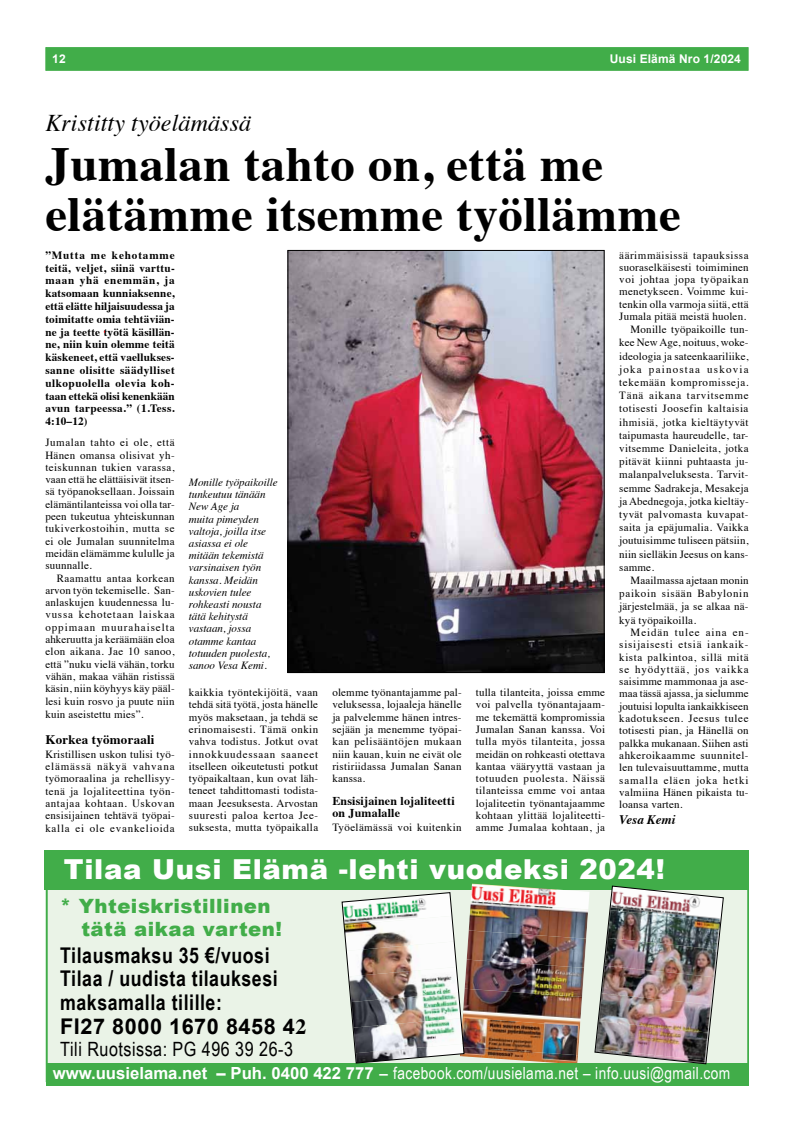
<style>
.page{position:relative;width:794px;height:1134px;background:#fff}
.page>*{position:absolute;margin:0;border:0;box-sizing:border-box;transform-origin:0 0}
.t1{font:700 49px/50px "Times";letter-spacing:.01em;color:#000}
.t2{font:900 27.5px "Arial";letter-spacing:.025em;color:#fff}
.t3{font:italic 24px "Times";letter-spacing:.005em;color:#000}
.t4{font:700 21.6px/23.6px "Arial Narrow";letter-spacing:.025em;color:#000}
.t5{font:700 21.6px "Arial";letter-spacing:.025em;color:#000}
.t6{font:900 19.7px/23.6px "Arial";letter-spacing:.025em;color:#41ad49}
.t7{font:19.7px "Arial Narrow";letter-spacing:.025em;color:#000}
.t8{font:16.7px "Arial Narrow";letter-spacing:.025em;color:#fff}
.t9{font:700 13px "Times";letter-spacing:.015em;color:#000}
.t10{font:italic 700 13px "Times";color:#000}
.t11{font:700 12px/12px "Times";letter-spacing:.015em;color:#000}
.t12{font:700 12px "Arial";letter-spacing:.01em;color:#fff}
.t13{font:700 11.2px/12.8px "Times";letter-spacing:.005em;color:#000;text-align:justify}
.t14{font:11px/12.3px "Times";letter-spacing:.02em;color:#000;text-align:justify}
.t15{font:italic 11px/12.2px "Times";color:#000}
.t16{font:11px "Times";letter-spacing:.05em;color:#000}
.t17{font:11px "Times";letter-spacing:.045em;color:#000}
.t18{font:11px "Times";letter-spacing:.04em;color:#000}
.t19{font:11px "Times";letter-spacing:.075em;color:#000}
.t20{font:11px "Times";letter-spacing:.07em;color:#000}
.t21{font:11px "Times";letter-spacing:.055em;color:#000}
.t22{font:11px "Times";letter-spacing:.06em;color:#000}
.t23{font:11px "Times";letter-spacing:.065em;color:#000}
.t24{font:11px "Times";letter-spacing:.11em;color:#000}
.t25{font:11px "Times";letter-spacing:.08em;color:#000}
.s1{font-size:11px}
.s2{font-size:10.6px}
.s3{font-family:"Times"}
.s4{font-family:"Arial";font-weight:700}
.s5{font-family:"Arial";font-weight:900}
</style>
<div class="page">
<div style="left:45px;top:47px;width:703px;height:24px;background:#41ad49;border:1px solid #41ad49"></div>
<div style="left:47px;top:882px;width:701px;height:199px;background:#eaf3e7"></div>
<div style="left:44px;top:850px;width:705px;height:39px;background:#41ad49"></div>
<img style="left:471px;top:883px;width:118px;height:23px">
<img style="left:469px;top:901px;width:119px;height:38px">
<img style="left:467px;top:930px;width:119px;height:38px">
<img style="left:464px;top:959px;width:120px;height:38px">
<img style="left:464px;top:989px;width:118px;height:36px">
<img style="left:464px;top:1018px;width:116px;height:36px">
<img style="left:460px;top:1047px;width:118px;height:17px">
<div style="left:46px;top:1064px;width:703px;height:22px;background:#41ad49"></div>
<img style="left:342px;top:892px;width:122px;height:171px">
<img style="left:594px;top:886px;width:129px;height:178px">
<img style="left:290px;top:252px;width:312px;height:419px">
<div style="left:288px;top:250px;width:316px;height:423px;border:1px solid #000"></div>
<p class="t12" style="left:52px;top:51px;width:15px">12</p>
<p class="t12" style="left:610px;top:51px;width:133px">Uusi Elämä Nro 1/2024</p>
<h3 class="t3" style="left:45px;top:102px;width:207px">Kristitty työelämässä</h3>
<h1 class="t1" style="left:45px;top:134px;width:637px">Jumalan tahto on, että me elätämme itsemme työllämme</h1>
<p class="t13" style="left:45px;top:247px;width:131px">”Mutta me kehotamme teitä, veljet, siinä varttu&shy;maan yhä enemmän, ja katsomaan kunniaksenne, että elätte hiljaisuudessa ja toimitatte omia tehtäviän&shy;ne ja teette työtä käsillän&shy;ne, niin kuin olemme teitä käskeneet, että vaellukses&shy;sanne olisitte säädylliset ulkopuolella olevia koh&shy;taan ettekä olisi kenenkään avun tarpeessa.” (1.Tess.<br>4:10–12<span class="s1">)</span></p>
<p class="t14" style="left:45px;top:435px;width:131px">Jumalan tahto ei ole, että Hänen omansa olisivat yh&shy;teiskunnan tukien varassa, vaan että he elättäisivät itsen&shy;sä työpanoksellaan. Joissain elämäntilanteissa voi olla tar&shy;peen tukeutua yhteiskunnan tukiverkostoihin, mutta se ei ole Jumalan suunnitelma meidän elämämme kululle ja suunnalle.</p>
<p class="t14" style="left:45px;top:571px;width:131px;text-indent:11px">Raamattu antaa korkean arvon työn tekemiselle. San&shy;anlaskujen kuudennessa lu&shy;vussa kehotetaan laiskaa oppimaan muurahaiselta ahkeruutta ja keräämään eloa elon aikana. Jae 10 sanoo, että ”nuku vielä vähän, torku vähän, makaa vähän ristissä käsin, niin köyhyys käy pääl&shy;lesi kuin rosvo ja puute niin kuin aseistettu mies”.</p>
<p class="t9" style="left:45px;top:727px;width:111px">Korkea työmoraali</p>
<p class="t14" style="left:45px;top:747px;width:131px">Kristillisen uskon tulisi työ&shy;elämässä näkyä vahvana työmoraalina ja rehellisyy&shy;tenä ja lojaliteettina työn&shy;antajaa kohtaan. Uskovan ensisijainen tehtävä työpai&shy;kalla ei ole evankelioida</p>
<p class="t15" style="left:189px;top:476px;width:90px">Monille työpaikoille tunkeutuu tänään<br>New Age ja<br>muita pimeyden valtoja, joilla itse asiassa ei ole mitään tekemistä varsinaisen työn kanssa. Meidän uskovien tulee rohkeasti nousta tätä kehitystä vastaan, jossa otamme kantaa totuuden puolesta, sanoo Vesa Kemi.</p>
<p class="t14" style="left:189px;top:685px;width:131px">kaikkia työntekijöitä, vaan tehdä sitä työtä, josta hänelle myös maksetaan, ja tehdä se erinomaisesti. Tämä onkin vahva todistus. Jotkut ovat innokkuudessaan saaneet itselleen oikeutetusti potkut työpaikaltaan, kun ovat läh&shy;teneet tahdittomasti todista&shy;maan Jeesuksesta. Arvostan suuresti paloa kertoa Jee&shy;suksesta, mutta työpaikalla</p>
<p class="t14" style="left:332px;top:685px;width:131px">olemme työnantajamme pal&shy;veluksessa, lojaaleja hänelle ja palvelemme hänen intres&shy;sejään ja menemme työpai&shy;kan pelisääntöjen mukaan niin kauan, kuin ne eivät ole ristiriidassa Jumalan Sanan kans<span class="s2">sa.</span></p>
<p class="t11" style="left:332px;top:794px;width:124px">Ensisijainen lojaliteetti on Jumalalle</p>
<p class="t14" style="left:332px;top:820px;width:131px">Työelämässä voi kuitenkin</p>
<p class="t14" style="left:476px;top:685px;width:131px">tulla tilanteita, joissa emme voi palvella työnantajaam&shy;me tekemättä kompromissia Jumalan Sanan kanssa. Voi tulla myös tilanteita, jossa meidän on rohkeasti otettava kantaa vääryyttä vastaan ja totuuden puolesta. Näissä tilanteissa emme voi antaa lojaliteetin työnantajaamme kohtaan ylittää lojaliteetti&shy;amme Jumalaa kohtaan, ja</p>
<p class="t16" style="left:619px;top:245px;width:131px">äärimmäisissä tapauksissa</p>
<p class="t14" style="left:619px;top:260px;width:131px">suoraselkäisesti toimiminen</p>
<p class="t16" style="left:619px;top:269px;width:131px">voi johtaa jopa työpaikan</p>
<p class="t14" style="left:619px;top:285px;width:131px">menetykseen. Voimme kui-</p>
<p class="t14" style="left:619px;top:297px;width:131px">tenkin olla varmoja siitä, että</p>
<p class="t14" style="left:619px;top:309px;width:128px">Jumala pitää meistä huolen.</p>
<p class="t14" style="left:630px;top:322px;width:119px">Monille työpaikoille tun-</p>
<p class="t14" style="left:619px;top:336px;width:131px">kee New Age, noituus, woke-</p>
<p class="t14" style="left:619px;top:349px;width:131px">ideologia ja sateenkaariliike,</p>
<p class="t24" style="left:619px;top:359px;width:131px">joka painostaa uskovia</p>
<p class="t21" style="left:619px;top:372px;width:131px">tekemään kompromisseja.</p>
<p class="t23" style="left:619px;top:385px;width:131px">Tänä aikana tarvitsemme</p>
<p class="t17" style="left:619px;top:398px;width:131px">totisesti Joosefin kaltaisia</p>
<p class="t18" style="left:619px;top:412px;width:131px">ihmisiä, jotka kieltäytyvät</p>
<p class="t14" style="left:619px;top:428px;width:131px">taipumasta haureudelle, tar-</p>
<p class="t14" style="left:619px;top:441px;width:131px">vitsemme Danieleita, jotka</p>
<p class="t14" style="left:619px;top:454px;width:131px">pitävät kiinni puhtaasta ju-</p>
<p class="t14" style="left:619px;top:468px;width:131px">malanpalveluksesta. Tarvit-</p>
<p class="t14" style="left:619px;top:481px;width:131px">semme Sadrakeja, Mesakeja</p>
<p class="t14" style="left:619px;top:494px;width:131px">ja Abednegoja, jotka kieltäy-</p>
<p class="t18" style="left:619px;top:504px;width:131px">tyvät palvomasta kuvapat-</p>
<p class="t14" style="left:619px;top:520px;width:131px">saita ja epäjumalia. Vaikka</p>
<p class="t14" style="left:619px;top:534px;width:131px">joutuisimme tuliseen pätsiin,</p>
<p class="t14" style="left:619px;top:547px;width:131px">niin sielläkin Jeesus on kans-</p>
<p class="t14" style="left:619px;top:560px;width:36px">samme.</p>
<p class="t14" style="left:630px;top:573px;width:119px">Maailmassa ajetaan monin</p>
<p class="t22" style="left:619px;top:583px;width:131px">paikoin sisään Babylonin</p>
<p class="t14" style="left:619px;top:600px;width:131px">järjestelmää, ja se alkaa nä-</p>
<p class="t14" style="left:619px;top:613px;width:78px">kyä työpaikoilla.</p>
<p class="t25" style="left:630px;top:622px;width:119px">Meidän tulee aina en-</p>
<p class="t20" style="left:619px;top:634px;width:131px">sisijaisesti etsiä iankaik-</p>
<p class="t16" style="left:619px;top:647px;width:131px">kista palkintoa, sillä mitä</p>
<p class="t19" style="left:619px;top:659px;width:131px">se hyödyttää, jos vaikka</p>
<p class="t14" style="left:619px;top:674px;width:131px">saisimme mammonaa ja ase-</p>
<p class="t14" style="left:619px;top:687px;width:131px">maa tässä ajassa, ja sielumme</p>
<p class="t14" style="left:619px;top:699px;width:131px">joutuisi lopulta iankaikkiseen</p>
<p class="t16" style="left:619px;top:708px;width:131px">kadotukseen. Jeesus tulee</p>
<p class="t14" style="left:619px;top:723px;width:131px">totisesti pian, ja Hänellä on</p>
<p class="t14" style="left:619px;top:736px;width:131px">palkka mukanaan. Siihen asti</p>
<p class="t17" style="left:619px;top:745px;width:131px">ahkeroikaamme suunnitel-</p>
<p class="t14" style="left:619px;top:760px;width:131px">len tulevaisuuttamme, mutta</p>
<p class="t19" style="left:619px;top:769px;width:131px">samalla eläen joka hetki</p>
<p class="t14" style="left:619px;top:785px;width:131px">valmiina Hänen pikaista tu-</p>
<p class="t14" style="left:619px;top:797px;width:65px">loansa varten.</p>
<p class="t10" style="left:619px;top:807px;width:57px">Vesa Kemi</p>
<h2 class="t2" style="left:64px;top:849px;width:602px">Tilaa Uusi Elämä -lehti vuodeksi 2024!</h2>
<h3 class="t6" style="left:81px;top:893px;width:202px;text-indent:-21px">* Yhteiskristillinen tätä aikaa varten!</h3>
<h3 class="t4" style="left:60px;top:942px;width:219px">Tilausmaksu 35 €/vuosi<br>Tilaa / uudista tilauksesi maksamalla tilille:</h3>
<h3 class="t5" style="left:60px;top:1012px;width:247px">FI27 8000 1670 8458 4<span class="s3">2</span></h3>
<h3 class="t7" style="left:60px;top:1035px;width:234px">Tili Ruotsissa: PG 496 39 26-3</h3>
<h3 class="t8" style="left:53px;top:1061px;width:679px"><span class="s4">www.uusielama.net – Puh. 0400 422 777</span> <span class="s5">–</span> facebook.com/uusielama.net – info.uusi@gmail.com</h3>
</div>
